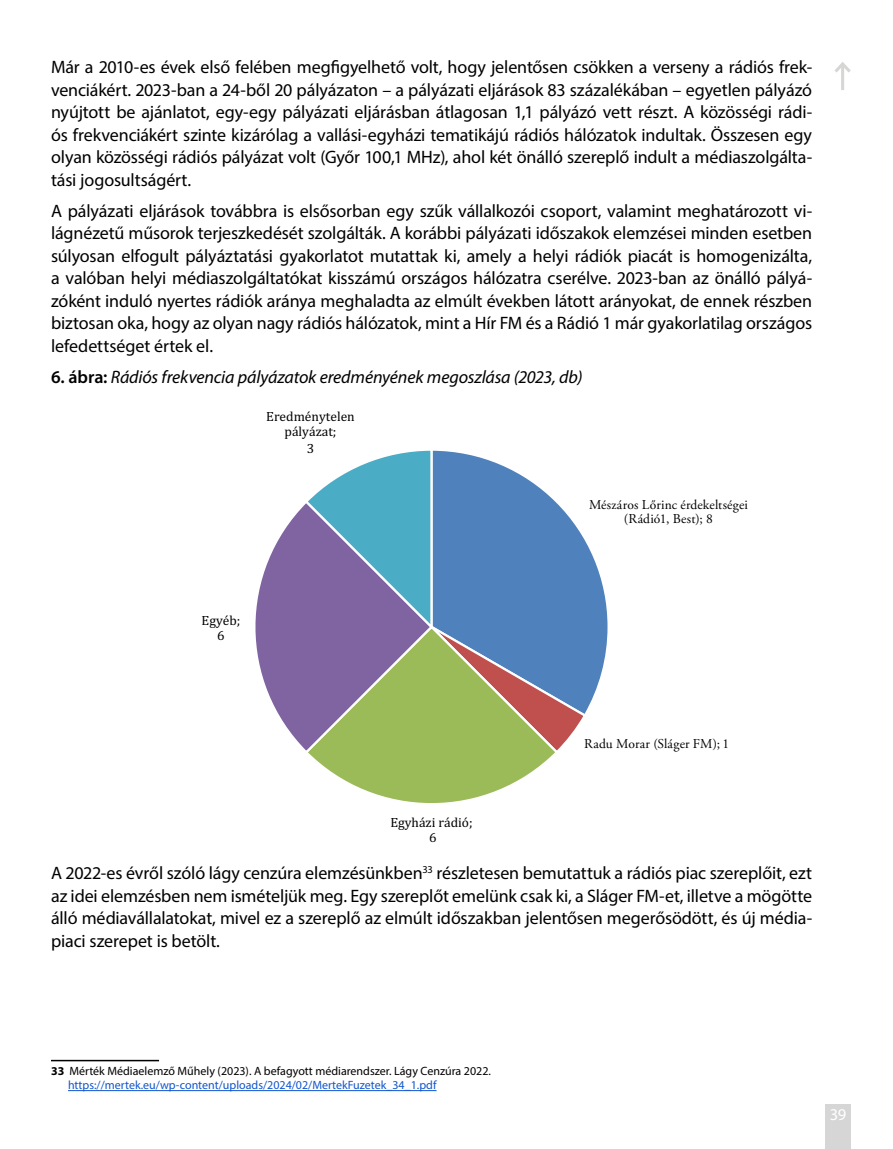
<style>
.page{position:relative;width:893px;height:1149px;background:#fff}
.page>*{position:absolute;margin:0;border:0;box-sizing:border-box;transform-origin:0 0}
.t1{font:18px/22.5px "Myriad Pro";letter-spacing:-.005em;color:#000;text-align:justify}
.t2{font:italic 18px "Myriad Pro";letter-spacing:-.01em;color:#000}
.t3{font:16.5px "Myriad Pro";color:#fff}
.t4{font:13.5px/15px "Cambria";color:#000;text-align:center}
.t5{font:13.5px/14.2px "Adobe Garamond Pro";letter-spacing:.01em;color:#000;text-align:center}
.t6{font:12px/14.4px "Myriad Pro";color:#000}
.s1{font-weight:600;font-style:normal}
.s2{font-weight:700}
.s3{color:#15c}
</style>
<div class="page">
<div style="left:825px;top:1104px;width:26px;height:44px;background:#d6d6d6"></div>
<hr style="left:841px;top:64px;width:3px;height:26px;background:#d6d6d4">
<svg style="left:834px;top:62px;width:17px;height:11px"></svg>
<svg style="left:588px;top:546px;width:20px;height:161px"></svg>
<svg style="left:311px;top:755px;width:241px;height:48px"></svg>
<svg style="left:255px;top:506px;width:48px;height:241px"></svg>
<svg style="left:303px;top:450px;width:285px;height:305px;background:#7d97a9"></svg>
<hr style="left:51px;top:1059px;width:108px;height:1px;background:#000">
<hr style="left:68px;top:1089px;width:369px;height:1px;background:#15c">
<div style="left:584px;top:737px;width:169px;height:60px;background:#fff"></div>
<div style="left:584px;top:499px;width:169px;height:24px;background:#fff"></div>
<p class="t1" style="left:51px;top:55px;width:763px">Már a 2010-es évek első felében megfigyelhető volt, hogy jelentősen csökken a verseny a rádiós frek&shy;venciákért. 2023-ban a 24-ből 20 pályázaton – a pályázati eljárások 83 százalékában – egyetlen pályázó nyújtott be ajánlatot, egy-egy pályázati eljárásban átlagosan 1,1 pályázó vett részt. A közösségi rádi&shy;ós frekvenciákért szinte kizárólag a vallási-egyházi tematikájú rádiós hálózatok indultak. Összesen egy olyan közösségi rádiós pályázat volt (Győr 100,1 MHz), ahol két önálló szereplő indult a médiaszolgálta&shy;tási jogosultságért.</p>
<p class="t1" style="left:51px;top:199px;width:763px">A pályázati eljárások továbbra is elsősorban egy szűk vállalkozói csoport, valamint meghatározott vi&shy;lágnézetű műsorok terjeszkedését szolgálták. A korábbi pályázati időszakok elemzései minden esetben súlyosan elfogult pályáztatási gyakorlatot mutattak ki, amely a helyi rádiók piacát is homogenizálta, a valóban helyi médiaszolgáltatókat kisszámú országos hálózatra cserélve. 2023-ban az önálló pályá&shy;zóként induló nyertes rádiók aránya meghaladta az elmúlt években látott arányokat, de ennek részben biztosan oka, hogy az olyan nagy rádiós hálózatok, mint a Hír FM és a Rádió 1 már gyakorlatilag országos lefedettséget értek el.</p>
<p class="t2" style="left:51px;top:365px;width:533px"><span class="s1">6. ábra:</span> Rádiós frekvencia pályázatok eredményének megoszlása (2023, db)</p>
<p class="t4" style="left:266px;top:409px;width:90px">Eredménytelen pályázat;</p>
<p class="t4" style="left:307px;top:440px;width:9px">3</p>
<p class="t4" style="left:202px;top:612px;width:40px">Egyéb;<br>6</p>
<p class="t4" style="left:390px;top:814px;width:84px">Egyházi rádió;<br>6</p>
<p class="t5" style="left:589px;top:498px;width:160px">Mészáros Lőrinc érdekeltségei (Rádió1, Best); 8</p>
<p class="t4" style="left:599px;top:499px;width:131px;line-height:16.5px">érdekeltségei (Rádió1,<br>Best);</p>
<p class="t5" style="left:584px;top:736px;width:146px">Radu Morar (Sláger FM); 1</p>
<p class="t4" style="left:618px;top:736px;width:103px">M ar (Sláger FM</p>
<p class="t1" style="left:51px;top:861px;width:763px">A 2022-es évről szóló lágy cenzúra elemzésünkben<sup>33</sup> részletesen bemutattuk a rádiós piac szereplőit, ezt az idei elemzésben nem ismételjük meg. Egy szereplőt emelünk csak ki, a Sláger FM-et, illetve a mögötte álló médiavállalatokat, mivel ez a szereplő az elmúlt időszakban jelentősen megerősödött, és új média&shy;piaci szerepet is betölt.</p>
<p class="t6" style="left:68px;top:1063px;width:425px;text-indent:-17px"><span class="s2">33</span> Mérték Médiaelemző Műhely (2023). A befagyott médiarendszer. Lágy Cenzúra 2022. <span class="s3">https://mertek.eu/wp-content/uploads/2024/02/MertekFuzetek_34_1.pdf</span></p>
<p class="t3" style="left:830px;top:1103px;width:18px">39</p>
</div>
